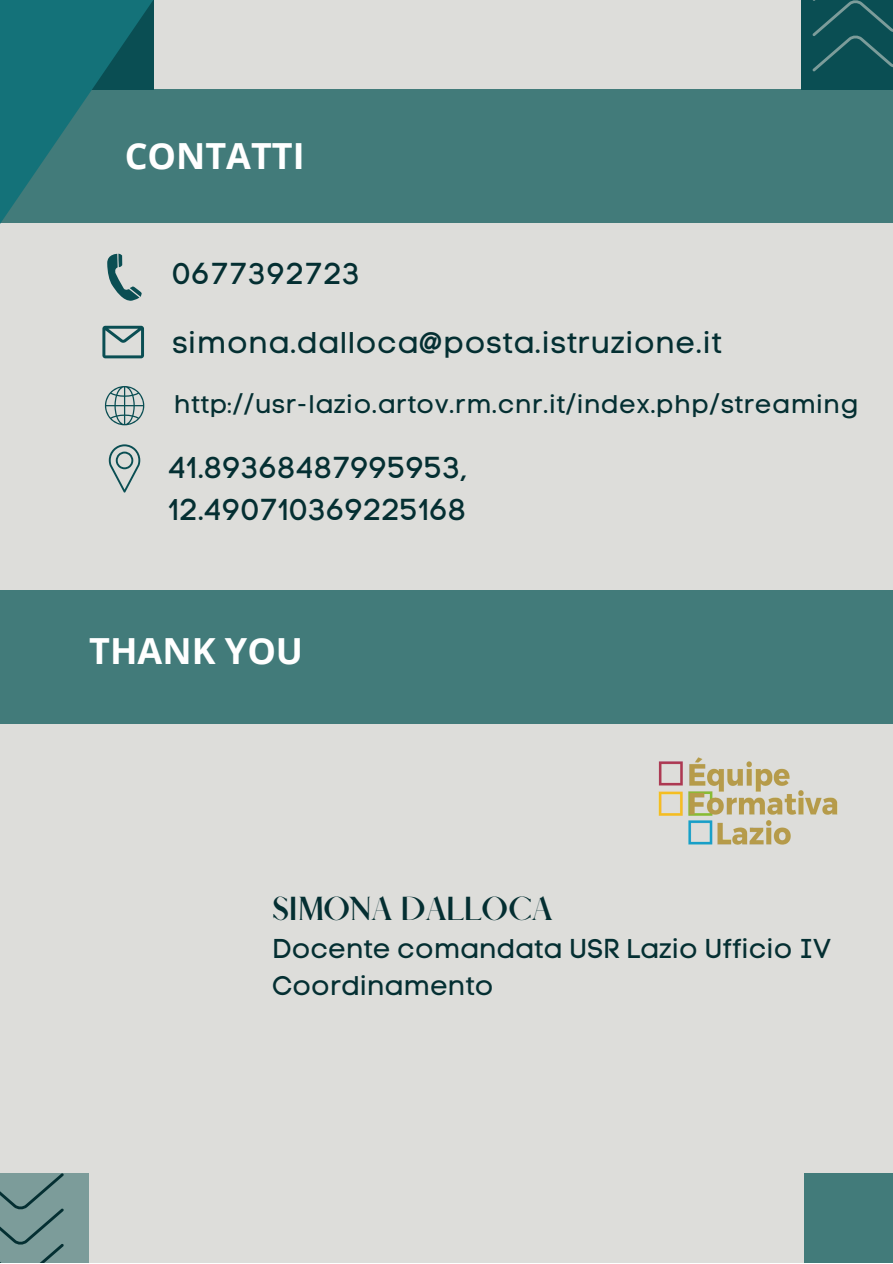
<style>
.page{position:relative;width:893px;height:1264px;background:#fff}
.page>*{position:absolute;margin:0;border:0;box-sizing:border-box;transform-origin:0 0}
.t1{font:700 36px "Open Sans";color:#fff}
.t2{font:30px "Code Pro Normal LC";letter-spacing:.02em;color:#042f32}
.t3{font:30px/41.5px "Code Pro Normal LC";color:#042f32}
.t4{font:700 30px "Afrah";color:#042f32}
.t5{font:27px "Code Pro Normal LC";color:#042f32}
.t6{font:25.5px "Code Pro Normal LC";letter-spacing:.02em;color:#042f32}
</style>
<div class="page">
<div style="left:0;top:0;width:892px;height:1262px;background:#ddddda"></div>
<div style="left:0;top:89px;width:892px;height:134px;background:#427b7a"></div>
<div style="left:0;top:590px;width:892px;height:134px;background:#427b7a"></div>
<svg style="left:102px;top:337px;width:42px;height:21px"></svg>
<svg style="left:105px;top:386px;width:39px;height:39px"></svg>
<svg style="left:109px;top:444px;width:31px;height:48px"></svg>
<div style="left:801px;top:0;width:91px;height:90px;background:#0a4e53"></div>
<div style="left:0;top:1173px;width:89px;height:89px;background:#7c9c9a"></div>
<div style="left:804px;top:1173px;width:88px;height:89px;background:#427b7a"></div>
<svg style="left:0;top:1173px;width:64px;height:89px"></svg>
<svg style="left:812px;top:0;width:80px;height:71px"></svg>
<svg style="left:0;top:0;width:154px;height:337px"></svg>
<img style="left:658px;top:757px;width:180px;height:88px">
<p class="t1" style="left:125px;top:130px;width:181px">CONTATTI</p>
<p class="t2" style="left:172px;top:255px;width:189px">0677392723</p>
<p class="t2" style="left:172px;top:324px;width:551px">simona.dalloca@posta.istruzione.it</p>
<p class="t6" style="left:174px;top:389px;width:685px">http://usr-lazio.artov.rm.cnr.it/index.php/streaming</p>
<p class="t3" style="left:168px;top:447px;width:301px">41.89368487995953,<br>12.490710369225168</p>
<p class="t1" style="left:89px;top:625px;width:215px">THANK YOU</p>
<p class="t4" style="left:272px;top:889px;width:282px">SIMONA DALLOCA</p>
<p class="t5" style="left:272px;top:932px;width:560px">Docente comandata USR Lazio Ufficio IV</p>
<p class="t5" style="left:272px;top:969px;width:223px">Coordinamento</p>
</div>
